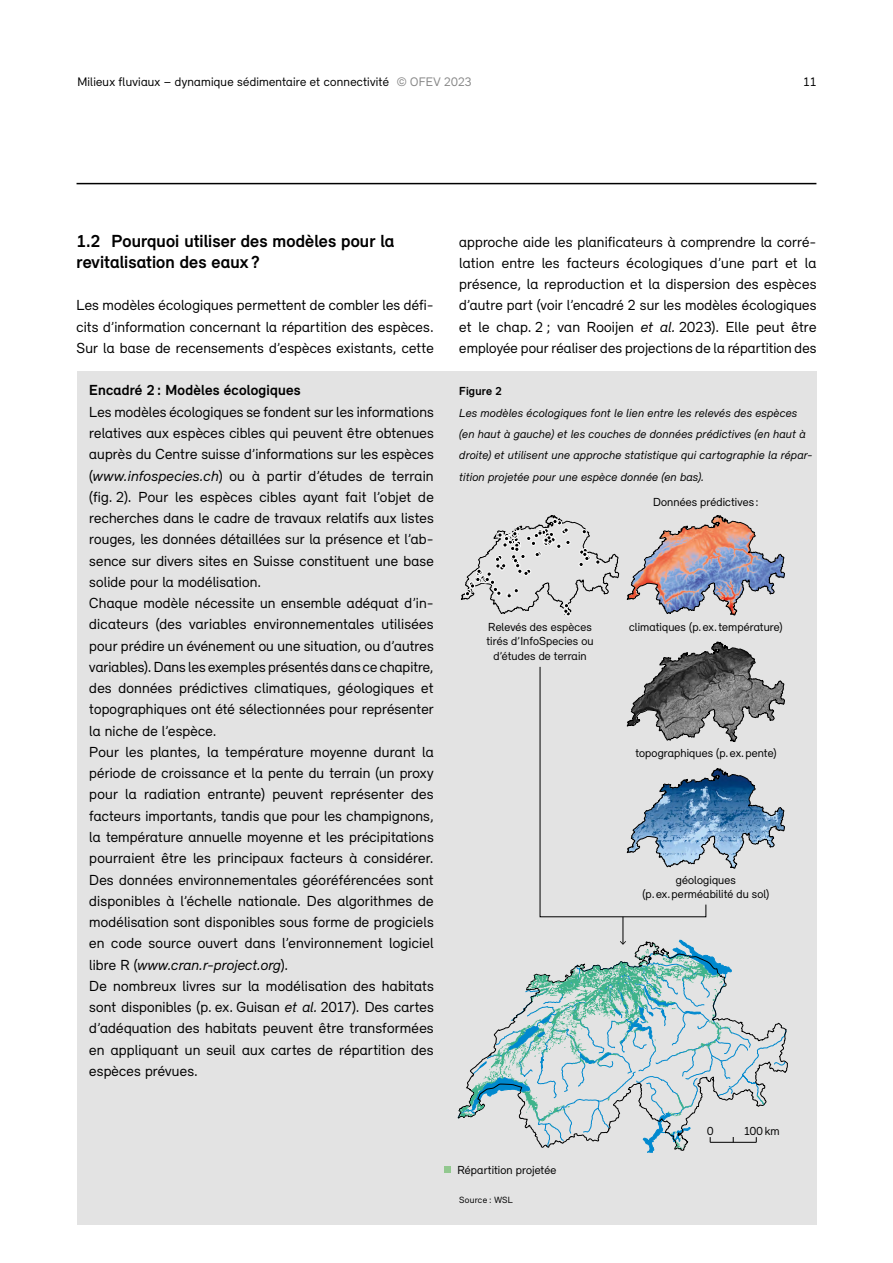
<style>
.page{position:relative;width:893px;height:1263px;background:#fff}
.page>*{position:absolute;margin:0;border:0;box-sizing:border-box;transform-origin:0 0}
._07_Titel_nr{font:700 18px/21.3px "Relevant";letter-spacing:.005em;color:#000}
._07_Grundtext_o_Abst{font:15px/21.3px "Relevant";letter-spacing:.01em;color:#000;text-align:justify}
._07_Grundtext{font:15px/21.3px "Relevant";letter-spacing:.01em;color:#000;text-align:justify}
._07_Untertitel{font:700 15px "Relevant";letter-spacing:.01em;color:#000}
.t1{font:12.75px "Relevant";letter-spacing:.015em;color:#000}
._08_Legende_Text{font:italic 12px/21.3px "Relevant";letter-spacing:.015em;color:#000}
.t2{font:12px/14.4px "Relevant";letter-spacing:.01em;color:#000;text-align:center}
._08_Legende_Titel{font:700 12px "Relevant";letter-spacing:.02em;color:#000}
._08_Quelle{font:9.3px "Relevant";letter-spacing:.025em;color:#000}
.s1{color:#878787}
.s2{font-style:italic}
</style>
<div class="page">
<hr style="left:77px;top:183px;width:739px;height:1px;background:#000">
<div style="left:77px;top:371px;width:739px;height:854px;background:#e3e3e3"></div>
<div style="left:444px;top:1166px;width:7px;height:7px;background:#92c88f"></div>
<svg style="left:461px;top:515px;width:158px;height:101px"></svg>
<svg style="left:627px;top:515px;width:158px;height:100px"></svg>
<svg style="left:457px;top:641px;width:329px;height:511px"></svg>
<p class="t1" style="left:77px;top:74px;width:396px">Milieux fluviaux – dynamique sédimentaire et connectivité <span class="s1">© OFEV 2023</span></p>
<p class="t1" style="left:803px;top:74px;width:15px">11</p>
<h2 class="_07_Titel_nr" style="left:77px;top:230px;width:319px">1.2 Pourquoi utiliser des modèles pour la revitalisation des eaux ?</h2>
<p class="_07_Grundtext" style="left:77px;top:294px;width:359px">Les modèles écologiques permettent de combler les défi&shy;cits d’information concernant la répartition des espèces.<br>Sur la base de recensements d’espèces existants, cette</p>
<h3 class="_07_Untertitel" style="left:89px;top:381px;width:213px">Encadré 2 : Modèles écologiques</h3>
<p class="_07_Grundtext_o_Abst" style="left:89px;top:401px;width:346px">Les modèles écologiques se fondent sur les informations relatives aux espèces cibles qui peuvent être obtenues auprès du Centre suisse d’informations sur les espèces (<span class="s2">www.infospecies.ch</span>) ou à partir d’études de terrain (fig. 2). Pour les espèces cibles ayant fait l’objet de recherches dans le cadre de travaux relatifs aux listes rouges, les données détaillées sur la présence et l’ab&shy;sence sur divers sites en Suisse constituent une base solide pour la modélisation.</p>
<p class="_07_Grundtext_o_Abst" style="left:89px;top:592px;width:346px">Chaque modèle nécessite un ensemble adéquat d’in&shy;dicateurs (des variables environnementales utilisées pour prédire un événement ou une situation, ou d’autres variables). Dans les exemples présentés dans ce chapitre, des données prédictives climatiques, géologiques et topographiques ont été sélectionnées pour représenter la niche de l’espèce.</p>
<p class="_07_Grundtext_o_Abst" style="left:89px;top:741px;width:346px">Pour les plantes, la température moyenne durant la période de croissance et la pente du terrain (un proxy pour la radiation entrante) peuvent représenter des facteurs importants, tandis que pour les champignons, la température annuelle moyenne et les précipitations pourraient être les principaux facteurs à considérer.<br>Des données environnementales géoréférencées sont disponibles à l’échelle nationale. Des algorithmes de modélisation sont disponibles sous forme de progiciels en code source ouvert dans l’environnement logiciel libre R (<span class="s2">www.cran.r-project.org</span>).</p>
<p class="_07_Grundtext" style="left:89px;top:975px;width:346px">De nombreux livres sur la modélisation des habitats sont disponibles (p. ex. Guisan <span class="s2">et al.</span> 2017). Des cartes d’adéquation des habitats peuvent être transformées en appliquant un seuil aux cartes de répartition des espèces prévues.</p>
<p class="_07_Grundtext" style="left:459px;top:231px;width:359px">approche aide les planificateurs à comprendre la corré&shy;lation entre les facteurs écologiques d’une part et la présence, la reproduction et la dispersion des espèces d’autre part (voir l’encadré 2 sur les modèles écologiques et le chap. 2 ; van Rooijen <span class="s2">et al.</span> 2023). Elle peut être employée pour réaliser des projections de la répartition des</p>
<p class="_08_Legende_Titel" style="left:459px;top:384px;width:44px">Figure 2</p>
<p class="_08_Legende_Text" style="left:459px;top:401px;width:355px">Les modèles écologiques font le lien entre les relevés des espèces (en haut à gauche) et les couches de données prédictives (en haut à droite) et utilisent une approche statistique qui cartographie la répar&shy;tition projetée pour une espèce donnée (en bas).</p>
<p class="t2" style="left:653px;top:495px;width:107px">Données prédictives:</p>
<p class="t2" style="left:486px;top:619px;width:109px">Relevés des espèces tirés d’InfoSpecies ou d’études de terrain</p>
<p class="t2" style="left:629px;top:619px;width:155px">climatiques (p.ex.température)</p>
<p class="t2" style="left:635px;top:746px;width:143px">topographiques (p.ex.pente)</p>
<p class="t2" style="left:642px;top:872px;width:129px">géologiques (p.ex.perméabilité du sol)</p>
<p class="t2" style="left:458px;top:1162px;width:100px">Répartition projetée</p>
<p class="_08_Quelle" style="left:459px;top:1195px;width:55px">Source : WSL</p>
<p class="t2" style="left:707px;top:1123px;width:8px">0</p>
<p class="t2" style="left:744px;top:1123px;width:37px">100 km</p>
</div>
